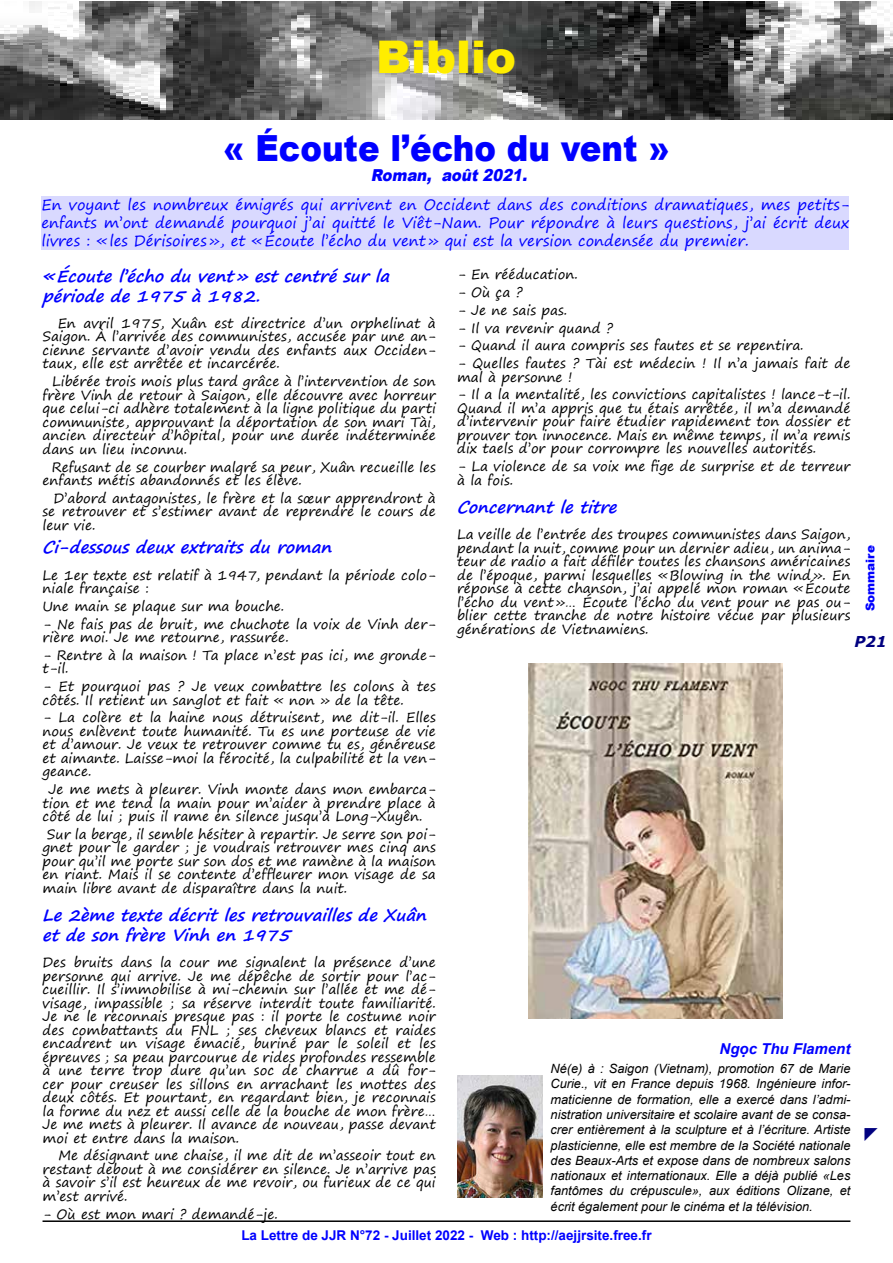
<style>
.page{position:relative;width:893px;height:1263px;background:#fff}
.page>*{position:absolute;margin:0;border:0;box-sizing:border-box;transform-origin:0 0}
.t1{font:900 45px "Arial";color:#ffed00}
.t2{font:900 36px "Arial";color:#00f;scale:.9 1}
.t3{font:italic 700 16.5px/19.8px "Segoe Print";color:#00f}
.t4{font:italic 900 16.5px "Arial";color:#00f;scale:.9 1}
.t5{font:15px/18px "Segoe Print";color:#00f;text-align:justify}
.t6{font:italic 700 15px "Arial";color:#00f}
.t7{font:italic 700 15px "Verdana";color:#000080}
.t8{font:13.5px/13.5px "Segoe Print";color:#000;text-align:justify}
.t9{font:700 13.5px "Arial";color:#00f}
.t10{font:italic 12.75px/15.3px "Arial";color:#000;text-align:justify}
.t11{font:900 12px "Arial";color:#00f}
</style>
<div class="page">
<hr style="left:43px;top:1220px;width:807px;height:2px;background:#000">
<img style="left:0;top:1px;width:893px;height:118px">
<div style="left:41px;top:197px;width:808px;height:53px;background:#d9d9ff"></div>
<img style="left:528px;top:663px;width:255px;height:355px">
<img style="left:457px;top:1075px;width:85px;height:122px">
<h1 class="t1" style="left:376px;top:25px;width:141px">Biblio</h1>
<h2 class="t2" style="left:223px;top:122px;width:498px">« Écoute l’écho du vent »</h2>
<p class="t4" style="left:371px;top:163px;width:180px">Roman, août 2021.</p>
<p class="t5" style="left:41px;top:195px;width:809px">En voyant les nombreux émigrés qui arrivent en Occident dans des conditions dramatiques, mes petits&shy;enfants m’ont demandé pourquoi j’ai quitté le Viêt-Nam. Pour répondre à leurs questions, j’ai écrit deux livres : «les Dérisoires», et «Écoute l’écho du vent» qui est la version condensée du premier.</p>
<p class="t3" style="left:43px;top:266px;width:354px">«Écoute l’écho du vent» est centré sur la période de 1975 à 1982.</p>
<p class="t8" style="left:43px;top:316px;width:395px;text-indent:15px">En avril 1975, Xuân est directrice d’un orphelinat à Saigon. À l’arrivée des communistes, accusée par une an&shy;cienne servante d’avoir vendu des enfants aux Occiden&shy;taux, elle est arrêtée et incarcérée.</p>
<p class="t8" style="left:43px;top:374px;width:395px;text-indent:10px">Libérée trois mois plus tard grâce à l’intervention de son frère Vinh de retour à Saigon, elle découvre avec horreur que celui-ci adhère totalement à la ligne politique du parti communiste, approuvant la déportation de son mari Tài, ancien directeur d’hôpital, pour une durée indéterminée dans un lieu inconnu.</p>
<p class="t8" style="left:43px;top:460px;width:395px;text-indent:9px">Refusant de se courber malgré sa peur, Xuân recueille les enfants métis abandonnés et les élève.</p>
<p class="t8" style="left:43px;top:491px;width:395px;text-indent:11px">D’abord antagonistes, le frère et la sœur apprendront à se retrouver et s’estimer avant de reprendre le cours de leur vie.</p>
<p class="t3" style="left:43px;top:537px;width:296px">Ci-dessous deux extraits du roman</p>
<p class="t8" style="left:43px;top:568px;width:395px">Le 1er texte est relatif à 1947, pendant la période colo&shy;niale française :</p>
<p class="t8" style="left:43px;top:599px;width:243px">Une main se plaque sur ma bouche.</p>
<p class="t8" style="left:43px;top:617px;width:395px">- Ne fais pas de bruit, me chuchote la voix de Vinh der&shy;rière moi. Je me retourne, rassurée.</p>
<p class="t8" style="left:43px;top:648px;width:395px">- Rentre à la maison ! Ta place n’est pas ici, me gronde&shy;t-il.</p>
<p class="t8" style="left:43px;top:679px;width:395px">- Et pourquoi pas ? Je veux combattre les colons à tes côtés. Il retient un sanglot et fait « non » de la tête.</p>
<p class="t8" style="left:43px;top:710px;width:395px">- La colère et la haine nous détruisent, me dit-il. Elles nous enlèvent toute humanité. Tu es une porteuse de vie et d’amour. Je veux te retrouver comme tu es, généreuse et aimante. Laisse-moi la férocité, la culpabilité et la ven&shy;geance.</p>
<p class="t8" style="left:43px;top:782px;width:395px;text-indent:6px">Je me mets à pleurer. Vinh monte dans mon embarca&shy;tion et me tend la main pour m’aider à prendre place à côté de lui ; puis il rame en silence jusqu’à Long-Xuyên.</p>
<p class="t8" style="left:43px;top:827px;width:395px;text-indent:4px">Sur la berge, il semble hésiter à repartir. Je serre son poi&shy;gnet pour le garder ; je voudrais retrouver mes cinq ans pour qu’il me porte sur son dos et me ramène à la maison en riant. Mais il se contente d’effleurer mon visage de sa main libre avant de disparaître dans la nuit.</p>
<p class="t3" style="left:43px;top:905px;width:391px">Le 2ème texte décrit les retrouvailles de Xuân et de son frère Vinh en 1975</p>
<p class="t8" style="left:43px;top:955px;width:395px">Des bruits dans la cour me signalent la présence d’une personne qui arrive. Je me dépêche de sortir pour l’ac&shy;cueillir. Il s’immobilise à mi-chemin sur l’allée et me dé&shy;visage, impassible ; sa réserve interdit toute familiarité.<br>Je ne le reconnais presque pas : il porte le costume noir des combattants du FNL ; ses cheveux blancs et raides encadrent un visage émacié, buriné par le soleil et les épreuves ; sa peau parcourue de rides profondes ressemble à une terre trop dure qu’un soc de charrue a dû for&shy;cer pour creuser les sillons en arrachant les mottes des deux côtés. Et pourtant, en regardant bien, je reconnais la forme du nez et aussi celle de la bouche de mon frère… Je me mets à pleurer. Il avance de nouveau, passe devant moi et entre dans la maison.</p>
<p class="t8" style="left:43px;top:1149px;width:395px;text-indent:16px">Me désignant une chaise, il me dit de m’asseoir tout en restant debout à me considérer en silence. Je n’arrive pas à savoir s’il est heureux de me revoir, ou furieux de ce qui m’est arrivé.</p>
<p class="t8" style="left:43px;top:1207px;width:237px">- Où est mon mari ? demandé-je.</p>
<p class="t8" style="left:457px;top:268px;width:122px">- En rééducation.</p>
<p class="t8" style="left:457px;top:285px;width:67px">- Où ça ?</p>
<p class="t8" style="left:457px;top:303px;width:112px">- Je ne sais pas.</p>
<p class="t8" style="left:457px;top:321px;width:157px">- Il va revenir quand ?</p>
<p class="t8" style="left:457px;top:339px;width:348px">- Quand il aura compris ses fautes et se repentira.</p>
<p class="t8" style="left:457px;top:356px;width:395px">- Quelles fautes ? Tài est médecin ! Il n’a jamais fait de mal à personne !</p>
<p class="t8" style="left:457px;top:388px;width:395px">- Il a la mentalité, les convictions capitalistes ! lance-t-il.<br>Quand il m’a appris que tu étais arrêtée, il m’a demandé d’intervenir pour faire étudier rapidement ton dossier et prouver ton innocence. Mais en même temps, il m’a remis dix taels d’or pour corrompre les nouvelles autorités.</p>
<p class="t8" style="left:457px;top:459px;width:395px">- La violence de sa voix me fige de surprise et de terreur à la fois.</p>
<p class="t3" style="left:457px;top:497px;width:166px">Concernant le titre</p>
<p class="t8" style="left:457px;top:527px;width:395px">La veille de l’entrée des troupes communistes dans Saigon, pendant la nuit, comme pour un dernier adieu, un anima&shy;teur de radio a fait défiler toutes les chansons américaines de l’époque, parmi lesquelles «Blowing in the wind». En réponse à cette chanson, j’ai appelé mon roman «Écoute l’écho du vent»… Écoute l’écho du vent pour ne pas ou&shy;blier cette tranche de notre histoire vécue par plusieurs générations de Vietnamiens.</p>
<p class="t11" style="left:861px;top:611px;width:68px;rotate:-90deg">Sommaire</p>
<p class="t7" style="left:854px;top:631px;width:34px">P21</p>
<p class="t6" style="left:720px;top:1038px;width:132px">Ngọc Thu Flament</p>
<p class="t10" style="left:551px;top:1061px;width:301px">Né(e) à : Saigon (Vietnam), promotion 67 de Marie Curie., vit en France depuis 1968. Ingénieure infor&shy;maticienne de formation, elle a exercé dans l’admi&shy;nistration universitaire et scolaire avant de se consa&shy;crer entièrement à la sculpture et à l’écriture. Artiste plasticienne, elle est membre de la Société nationale des Beaux-Arts et expose dans de nombreux salons nationaux et internationaux. Elle a déjà publié «Les fantômes du crépuscule», aux éditions Olizane, et écrit également pour le cinéma et la télévision.</p>
<p class="t9" style="left:241px;top:1226px;width:412px">La Lettre de JJR N°72 - Juillet 2022 - Web : http://aejjrsite.free.fr</p>
</div>
